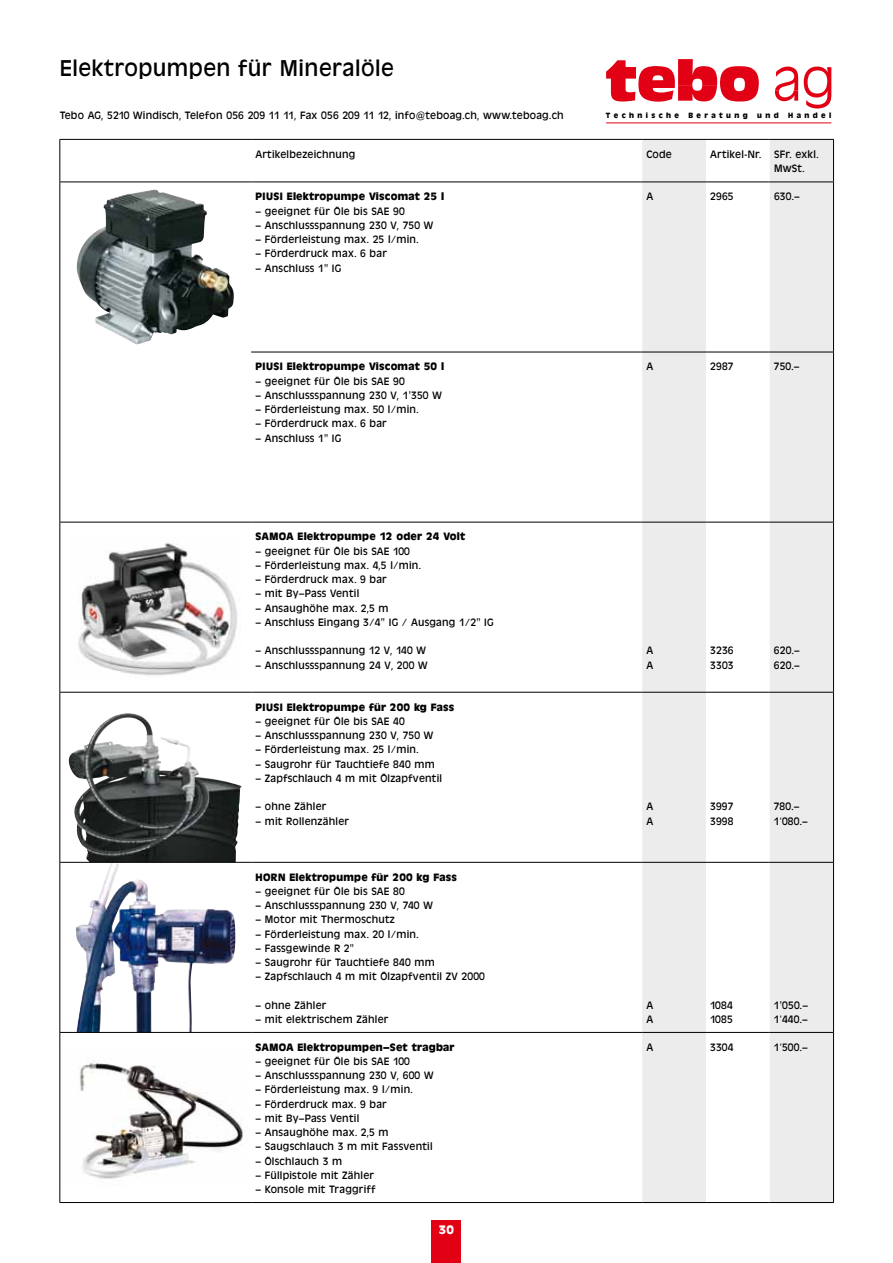
<style>
.page{position:relative;width:893px;height:1263px;background:#fff}
.page>*{position:absolute;margin:0;border:0;box-sizing:border-box;transform-origin:0 0}
.t1{font:22.5px "Antique Olive BQ";letter-spacing:.02em;color:#000}
.t2{font:700 12px "Antique Olive BQ";color:#fff}
.t3{font:10.5px/14.2px "Antique Olive BQ";letter-spacing:.02em;color:#000}
.t4{font:700 10.5px "Antique Olive BQ";letter-spacing:.02em;color:#000}
.t5{font:700 7.5px "Antique Olive BQ";letter-spacing:.455em;color:#000}
</style>
<div class="page">
<div style="left:432px;top:1220px;width:29px;height:43px;background:#e20015"></div>
<svg style="left:804px;top:67px;width:28px;height:42px"></svg>
<svg style="left:775px;top:67px;width:23px;height:34px"></svg>
<svg style="left:606px;top:59px;width:153px;height:43px"></svg>
<hr style="left:606px;top:123px;width:225px;height:1px;background:#e20015">
<img style="left:76px;top:189px;width:158px;height:155px">
<img style="left:79px;top:1063px;width:164px;height:116px">
<img style="left:76px;top:863px;width:160px;height:169px">
<img style="left:68px;top:713px;width:174px;height:149px">
<img style="left:78px;top:543px;width:160px;height:133px">
<svg style="left:642px;top:140px;width:191px;height:1062px;fill:#ececed"></svg>
<hr style="left:60px;top:140px;width:1px;height:42px;background:#000">
<hr style="left:60px;top:182px;width:191px;height:1px;background:#000">
<hr style="left:60px;top:182px;width:1px;height:170px;background:#000">
<hr style="left:251px;top:182px;width:391px;height:1px;background:#000">
<hr style="left:642px;top:182px;width:64px;height:1px;background:#000">
<hr style="left:706px;top:182px;width:64px;height:1px;background:#000">
<hr style="left:60px;top:352px;width:1px;height:170px;background:#000">
<hr style="left:60px;top:522px;width:191px;height:1px;background:#000">
<hr style="left:60px;top:522px;width:1px;height:170px;background:#000">
<hr style="left:251px;top:522px;width:391px;height:1px;background:#000">
<hr style="left:642px;top:522px;width:64px;height:1px;background:#000">
<hr style="left:706px;top:522px;width:64px;height:1px;background:#000">
<hr style="left:60px;top:692px;width:1px;height:170px;background:#000">
<hr style="left:60px;top:863px;width:1px;height:169px;background:#000">
<hr style="left:60px;top:1033px;width:1px;height:169px;background:#000">
<hr style="left:833px;top:140px;width:1px;height:42px;background:#000">
<hr style="left:770px;top:182px;width:64px;height:1px;background:#000">
<hr style="left:833px;top:182px;width:1px;height:170px;background:#000">
<hr style="left:833px;top:352px;width:1px;height:170px;background:#000">
<hr style="left:770px;top:522px;width:64px;height:1px;background:#000">
<hr style="left:833px;top:522px;width:1px;height:170px;background:#000">
<hr style="left:833px;top:692px;width:1px;height:170px;background:#000">
<hr style="left:833px;top:863px;width:1px;height:169px;background:#000">
<hr style="left:833px;top:1033px;width:1px;height:169px;background:#000">
<hr style="left:60px;top:862px;width:191px;height:1px;background:#000">
<hr style="left:251px;top:862px;width:391px;height:1px;background:#000">
<hr style="left:642px;top:862px;width:64px;height:1px;background:#000">
<hr style="left:706px;top:862px;width:64px;height:1px;background:#000">
<hr style="left:60px;top:1032px;width:191px;height:1px;background:#000">
<hr style="left:251px;top:1032px;width:391px;height:1px;background:#000">
<hr style="left:642px;top:1032px;width:64px;height:1px;background:#000">
<hr style="left:706px;top:1032px;width:64px;height:1px;background:#000">
<hr style="left:60px;top:1202px;width:191px;height:1px;background:#000">
<hr style="left:251px;top:1202px;width:391px;height:1px;background:#000">
<hr style="left:642px;top:1202px;width:64px;height:1px;background:#000">
<hr style="left:706px;top:1202px;width:64px;height:1px;background:#000">
<hr style="left:770px;top:862px;width:64px;height:1px;background:#000">
<hr style="left:770px;top:1032px;width:64px;height:1px;background:#000">
<hr style="left:770px;top:1202px;width:64px;height:1px;background:#000">
<hr style="left:251px;top:352px;width:391px;height:1px;background:#000">
<hr style="left:642px;top:352px;width:64px;height:1px;background:#000">
<hr style="left:706px;top:352px;width:64px;height:1px;background:#000">
<hr style="left:770px;top:352px;width:64px;height:1px;background:#000">
<hr style="left:60px;top:692px;width:191px;height:1px;background:#000">
<hr style="left:251px;top:692px;width:391px;height:1px;background:#000">
<hr style="left:642px;top:692px;width:64px;height:1px;background:#000">
<hr style="left:706px;top:692px;width:64px;height:1px;background:#000">
<hr style="left:770px;top:692px;width:64px;height:1px;background:#000">
<hr style="left:60px;top:139px;width:191px;height:1px;background:#000">
<hr style="left:251px;top:139px;width:391px;height:1px;background:#000">
<hr style="left:642px;top:139px;width:64px;height:1px;background:#000">
<hr style="left:706px;top:139px;width:64px;height:1px;background:#000">
<hr style="left:770px;top:139px;width:64px;height:1px;background:#000">
<h1 class="t1" style="left:60px;top:57px;width:336px">Elektropumpen für Mineralöle</h1>
<p class="t3" style="left:60px;top:109px;width:505px">Tebo AG, 5210 Windisch, Telefon 056 209 11 11, Fax 056 209 11 12, info@teboag.ch, www.teboag.ch</p>
<p class="t3" style="left:255px;top:148px;width:102px">Artikelbezeichnung</p>
<p class="t3" style="left:646px;top:148px;width:27px">Code</p>
<p class="t3" style="left:774px;top:148px;width:46px;text-indent:-64px">Artikel-Nr. SFr. exkl.<br>MwSt.</p>
<p class="t4" style="left:255px;top:191px;width:190px">PIUSI Elektropumpe Viscomat 25 l</p>
<p class="t3" style="left:255px;top:204px;width:151px">– geeignet für Öle bis SAE 90</p>
<p class="t3" style="left:255px;top:219px;width:179px">– Anschlussspannung 230 V, 750 W</p>
<p class="t3" style="left:255px;top:233px;width:165px">– Förderleistung max. 25 l/min.</p>
<p class="t3" style="left:255px;top:247px;width:133px">– Förderdruck max. 6 bar</p>
<p class="t3" style="left:255px;top:261px;width:88px">– Anschluss 1" IG</p>
<p class="t5" style="left:606px;top:112px;width:227px">Technische Beratung und Handel</p>
<p class="t3" style="left:646px;top:190px;width:8px">A</p>
<p class="t3" style="left:710px;top:190px;width:25px">2965</p>
<p class="t3" style="left:774px;top:190px;width:27px">630.–</p>
<p class="t4" style="left:255px;top:361px;width:190px">PIUSI Elektropumpe Viscomat 50 l</p>
<p class="t3" style="left:255px;top:374px;width:151px">– geeignet für Öle bis SAE 90</p>
<p class="t3" style="left:255px;top:389px;width:188px">– Anschlussspannung 230 V, 1'350 W</p>
<p class="t3" style="left:255px;top:403px;width:165px">– Förderleistung max. 50 l/min.</p>
<p class="t3" style="left:255px;top:417px;width:133px">– Förderdruck max. 6 bar</p>
<p class="t3" style="left:255px;top:431px;width:88px">– Anschluss 1" IG</p>
<p class="t4" style="left:255px;top:531px;width:212px">SAMOA Elektropumpe 12 oder 24 Volt</p>
<p class="t3" style="left:255px;top:544px;width:156px">– geeignet für Öle bis SAE 100</p>
<p class="t3" style="left:255px;top:559px;width:167px">– Förderleistung max. 4,5 l/min.</p>
<p class="t3" style="left:255px;top:573px;width:133px">– Förderdruck max. 9 bar</p>
<p class="t3" style="left:255px;top:587px;width:105px">– mit By–Pass Ventil</p>
<p class="t3" style="left:255px;top:601px;width:135px">– Ansaughöhe max. 2,5 m</p>
<p class="t3" style="left:255px;top:616px;width:240px">– Anschluss Eingang 3/4" IG / Ausgang 1/2" IG</p>
<p class="t3" style="left:255px;top:644px;width:172px">– Anschlussspannung 12 V, 140 W</p>
<p class="t3" style="left:255px;top:658px;width:174px">– Anschlussspannung 24 V, 200 W</p>
<p class="t4" style="left:255px;top:701px;width:201px">PIUSI Elektropumpe für 200 kg Fass</p>
<p class="t3" style="left:255px;top:715px;width:151px">– geeignet für Öle bis SAE 40</p>
<p class="t3" style="left:255px;top:729px;width:179px">– Anschlussspannung 230 V, 750 W</p>
<p class="t3" style="left:255px;top:743px;width:165px">– Förderleistung max. 25 l/min.</p>
<p class="t3" style="left:255px;top:757px;width:181px">– Saugrohr für Tauchtiefe 840 mm</p>
<p class="t3" style="left:255px;top:772px;width:188px">– Zapfschlauch 4 m mit Ölzapfventil</p>
<p class="t3" style="left:255px;top:800px;width:72px">– ohne Zähler</p>
<p class="t3" style="left:255px;top:814px;width:95px">– mit Rollenzähler</p>
<p class="t4" style="left:255px;top:871px;width:203px">HORN Elektropumpe für 200 kg Fass</p>
<p class="t3" style="left:255px;top:885px;width:151px">– geeignet für Öle bis SAE 80</p>
<p class="t3" style="left:255px;top:899px;width:179px">– Anschlussspannung 230 V, 740 W</p>
<p class="t3" style="left:255px;top:913px;width:141px">– Motor mit Thermoschutz</p>
<p class="t3" style="left:255px;top:927px;width:165px">– Förderleistung max. 20 l/min.</p>
<p class="t3" style="left:255px;top:942px;width:100px">– Fassgewinde R 2"</p>
<p class="t3" style="left:255px;top:956px;width:181px">– Saugrohr für Tauchtiefe 840 mm</p>
<p class="t3" style="left:255px;top:970px;width:231px">– Zapfschlauch 4 m mit Ölzapfventil ZV 2000</p>
<p class="t3" style="left:255px;top:999px;width:72px">– ohne Zähler</p>
<p class="t3" style="left:255px;top:1013px;width:134px">– mit elektrischem Zähler</p>
<p class="t4" style="left:255px;top:1041px;width:201px">SAMOA Elektropumpen–Set tragbar</p>
<p class="t3" style="left:255px;top:1055px;width:156px">– geeignet für Öle bis SAE 100</p>
<p class="t3" style="left:255px;top:1069px;width:180px">– Anschlussspannung 230 V, 600 W</p>
<p class="t3" style="left:255px;top:1083px;width:159px">– Förderleistung max. 9 l/min.</p>
<p class="t3" style="left:255px;top:1097px;width:133px">– Förderdruck max. 9 bar</p>
<p class="t3" style="left:255px;top:1112px;width:105px">– mit By–Pass Ventil</p>
<p class="t3" style="left:255px;top:1126px;width:135px">– Ansaughöhe max. 2,5 m</p>
<p class="t3" style="left:255px;top:1140px;width:179px">– Saugschlauch 3 m mit Fassventil</p>
<p class="t3" style="left:255px;top:1154px;width:88px">– Ölschlauch 3 m</p>
<p class="t3" style="left:255px;top:1169px;width:120px">– Füllpistole mit Zähler</p>
<p class="t3" style="left:255px;top:1183px;width:122px">– Konsole mit Traggriff</p>
<p class="t2" style="left:439px;top:1223px;width:16px">30</p>
<p class="t3" style="left:646px;top:360px;width:8px">A</p>
<p class="t3" style="left:710px;top:360px;width:25px">2987</p>
<p class="t3" style="left:774px;top:360px;width:27px">750.–</p>
<p class="t3" style="left:646px;top:644px;width:8px">A<br>A</p>
<p class="t3" style="left:710px;top:644px;width:25px">3236<br>3303</p>
<p class="t3" style="left:774px;top:644px;width:27px">620.–<br>620.–</p>
<p class="t3" style="left:646px;top:800px;width:8px">A<br>A</p>
<p class="t3" style="left:710px;top:800px;width:25px">3997<br>3998</p>
<p class="t3" style="left:774px;top:800px;width:35px">780.–<br>1’080.–</p>
<p class="t3" style="left:646px;top:999px;width:8px">A<br>A</p>
<p class="t3" style="left:710px;top:999px;width:24px">1084<br>1085</p>
<p class="t3" style="left:774px;top:999px;width:36px">1'050.–<br>1’440.–</p>
<p class="t3" style="left:646px;top:1040px;width:8px">A</p>
<p class="t3" style="left:710px;top:1040px;width:25px">3304</p>
<p class="t3" style="left:774px;top:1040px;width:35px">1’500.–</p>
</div>
